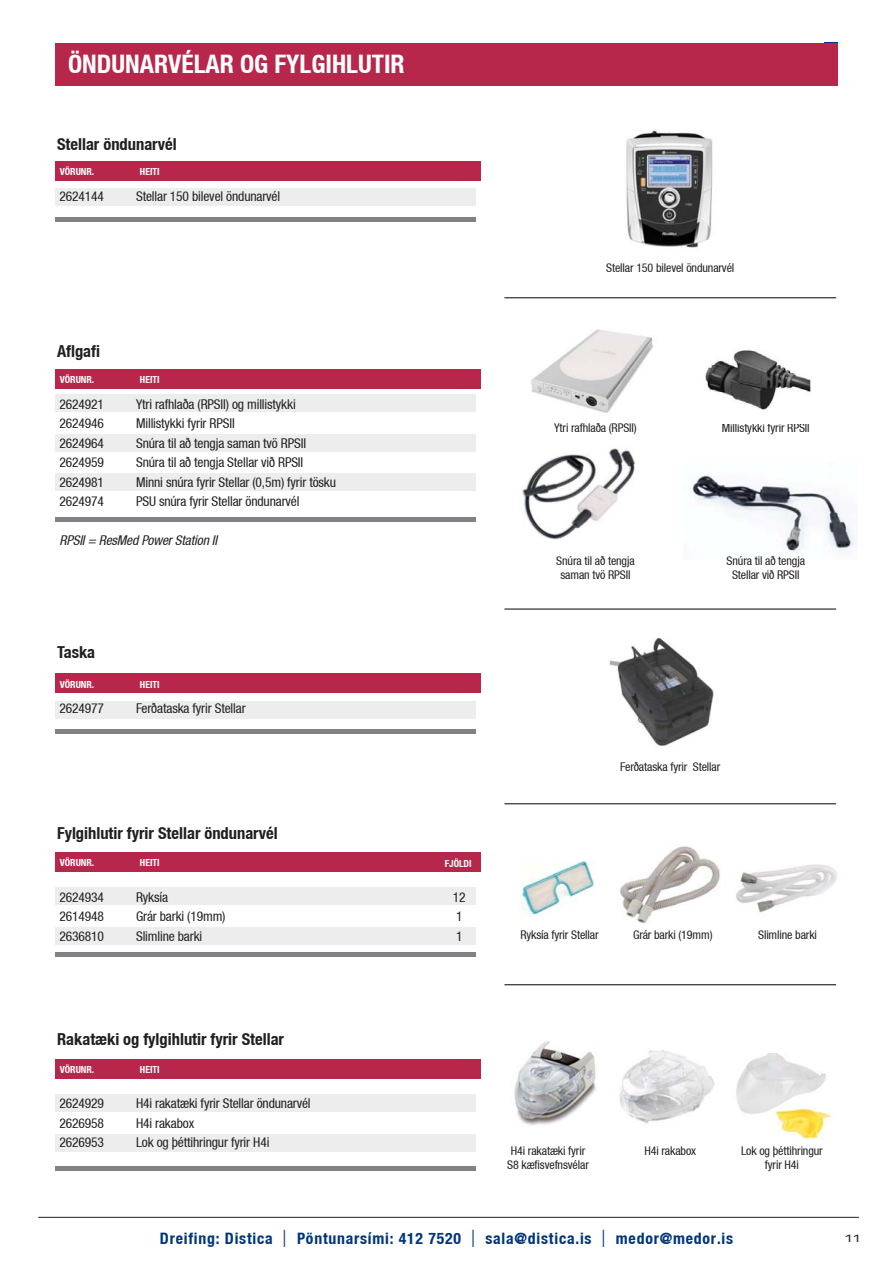
<style>
.page{position:relative;width:893px;height:1263px;background:#fff}
.page>*{position:absolute;margin:0;border:0;box-sizing:border-box;transform-origin:0 0}
.t1{font:700 condensed 25.5px "Helvetica Neue LT";color:#fff}
.t2{font:700 condensed 16.5px "Helvetica Neue LT";color:#231f20}
.t3{font:700 condensed 15.75px "Helvetica Neue LT";letter-spacing:.05em;color:#00367b}
.t4{font:15px "Myriad Pro";color:#231f20}
.t5{font:condensed 13.5px "Helvetica Neue LT";letter-spacing:-.01em;color:#231f20}
.t6{font:italic condensed 13.5px "Helvetica Neue LT";letter-spacing:-.01em;color:#231f20}
.t7{font:condensed 12px/13.5px "Helvetica Neue LT";letter-spacing:-.01em;color:#231f20;text-align:center}
.t8{font:700 condensed 9.75px "Helvetica Neue LT";color:#fff}
.s1{font-family:"Helvetica Neue";font-weight:100;font-stretch:normal;font-size:24px}
</style>
<div class="page">
<hr style="left:38px;top:1217px;width:821px;height:1px;background:#231f20">
<img style="left:689px;top:475px;width:168px;height:78px">
<div style="left:55px;top:189px;width:421px;height:17px;background:#ededee"></div>
<div style="left:55px;top:395px;width:421px;height:17px;background:#ededee"></div>
<div style="left:55px;top:701px;width:421px;height:17px;background:#ededee"></div>
<div style="left:55px;top:473px;width:421px;height:17px;background:#ededee"></div>
<div style="left:55px;top:434px;width:421px;height:17px;background:#ededee"></div>
<hr style="left:55px;top:218px;width:421px;height:4px;background:#808285">
<hr style="left:55px;top:518px;width:421px;height:4px;background:#808285">
<div style="left:55px;top:729px;width:421px;height:5px;background:#808285"></div>
<div style="left:55px;top:162px;width:425px;height:19px;background:#b7274c"></div>
<div style="left:55px;top:369px;width:425px;height:19px;background:#b7274c"></div>
<div style="left:55px;top:674px;width:425px;height:19px;background:#b7274c"></div>
<hr style="left:504px;top:298px;width:332px;height:1px;background:#000">
<hr style="left:504px;top:609px;width:332px;height:1px;background:#000">
<img style="left:626px;top:131px;width:87px;height:117px">
<img style="left:705px;top:350px;width:106px;height:61px">
<img style="left:522px;top:448px;width:113px;height:92px">
<img style="left:609px;top:638px;width:105px;height:108px">
<img style="left:531px;top:329px;width:123px;height:84px">
<hr style="left:504px;top:803px;width:332px;height:1px;background:#000">
<hr style="left:504px;top:984px;width:332px;height:1px;background:#000">
<div style="left:55px;top:888px;width:421px;height:17px;background:#ededee"></div>
<div style="left:55px;top:927px;width:421px;height:17px;background:#ededee"></div>
<div style="left:55px;top:1094px;width:421px;height:17px;background:#ededee"></div>
<div style="left:55px;top:1134px;width:421px;height:17px;background:#ededee"></div>
<div style="left:55px;top:952px;width:421px;height:5px;background:#808285"></div>
<div style="left:55px;top:1166px;width:421px;height:5px;background:#808285"></div>
<div style="left:55px;top:853px;width:425px;height:19px;background:#b7274c"></div>
<div style="left:55px;top:1059px;width:425px;height:19px;background:#b7274c"></div>
<img style="left:514px;top:1041px;width:82px;height:85px">
<img style="left:619px;top:1050px;width:96px;height:74px">
<img style="left:736px;top:1053px;width:96px;height:86px">
<img style="left:620px;top:846px;width:100px;height:78px">
<img style="left:520px;top:861px;width:75px;height:55px">
<div style="left:55px;top:43px;width:783px;height:42px;background:#b7274c"></div>
<img style="left:736px;top:864px;width:102px;height:49px">
<h1 class="t1" style="left:68px;top:49px;width:338px">ÖNDUNARVÉLAR OG FYLGIHLUTIR</h1>
<p class="t2" style="left:57px;top:134px;width:121px">Stellar öndunarvél</p>
<p class="t8" style="left:60px;top:166px;width:36px">VÖRUNR.</p>
<p class="t8" style="left:140px;top:166px;width:21px">HEITI</p>
<p class="t5" style="left:60px;top:189px;width:46px">2624144</p>
<p class="t5" style="left:136px;top:189px;width:146px">Stellar 150 bilevel öndunarvél</p>
<p class="t2" style="left:57px;top:341px;width:45px">Aflgafi</p>
<p class="t8" style="left:60px;top:373px;width:36px">VÖRUNR.</p>
<p class="t8" style="left:140px;top:373px;width:21px">HEITI</p>
<p class="t5" style="left:60px;top:396px;width:46px">2624921</p>
<p class="t5" style="left:136px;top:396px;width:161px">Ytri rafhlaða (RPSII) og millistykki</p>
<p class="t5" style="left:60px;top:415px;width:46px">2624946</p>
<p class="t5" style="left:136px;top:415px;width:100px">Millistykki fyrir RPSII</p>
<p class="t5" style="left:60px;top:435px;width:46px">2624964</p>
<p class="t5" style="left:136px;top:435px;width:172px">Snúra til að tengja saman tvö RPSII</p>
<p class="t5" style="left:60px;top:454px;width:46px">2624959</p>
<p class="t5" style="left:136px;top:454px;width:169px">Snúra til að tengja Stellar við RPSII</p>
<p class="t5" style="left:60px;top:474px;width:46px">2624981</p>
<p class="t5" style="left:136px;top:474px;width:202px">Minni snúra fyrir Stellar (0,5m) fyrir tösku</p>
<p class="t5" style="left:60px;top:493px;width:46px">2624974</p>
<p class="t5" style="left:136px;top:493px;width:165px">PSU snúra fyrir Stellar öndunarvél</p>
<p class="t6" style="left:60px;top:532px;width:159px">RPSII = ResMed Power Station II</p>
<p class="t2" style="left:57px;top:642px;width:40px">Taska</p>
<p class="t8" style="left:60px;top:678px;width:36px">VÖRUNR.</p>
<p class="t8" style="left:140px;top:678px;width:21px">HEITI</p>
<p class="t5" style="left:60px;top:701px;width:46px">2624977</p>
<p class="t5" style="left:136px;top:701px;width:111px">Ferðataska fyrir Stellar</p>
<p class="t2" style="left:57px;top:823px;width:222px">Fylgihlutir fyrir Stellar öndunarvél</p>
<p class="t8" style="left:60px;top:857px;width:36px">VÖRUNR.</p>
<p class="t8" style="left:140px;top:857px;width:21px">HEITI</p>
<p class="t8" style="left:445px;top:857px;width:29px">FJÖLDI</p>
<p class="t5" style="left:60px;top:889px;width:46px">2624934</p>
<p class="t5" style="left:136px;top:889px;width:34px">Ryksía</p>
<p class="t5" style="left:453px;top:889px;width:14px">12</p>
<p class="t5" style="left:60px;top:908px;width:46px">2614948</p>
<p class="t5" style="left:136px;top:908px;width:91px">Grár barki (19mm)</p>
<p class="t5" style="left:456px;top:908px;width:8px">1</p>
<p class="t5" style="left:60px;top:928px;width:46px">2636810</p>
<p class="t5" style="left:136px;top:928px;width:68px">Slimline barki</p>
<p class="t5" style="left:456px;top:928px;width:8px">1</p>
<p class="t7" style="left:606px;top:261px;width:130px">Stellar 150 bilevel öndunarvél</p>
<p class="t7" style="left:554px;top:421px;width:84px">Ytri rafhlaða (RPSII)</p>
<p class="t7" style="left:722px;top:421px;width:89px">Millistykki fyrir RPSII</p>
<p class="t7" style="left:556px;top:554px;width:80px">Snúra til að tengja saman tvö RPSII</p>
<p class="t7" style="left:727px;top:554px;width:80px">Snúra til að tengja<br>Stellar við RPSII</p>
<p class="t7" style="left:620px;top:760px;width:102px">Ferðataska fyrir Stellar</p>
<p class="t7" style="left:520px;top:928px;width:80px">Ryksía fyrir Stellar</p>
<p class="t7" style="left:633px;top:928px;width:81px">Grár barki (19mm)</p>
<p class="t7" style="left:758px;top:928px;width:60px">Slimline barki</p>
<p class="t2" style="left:57px;top:1029px;width:229px">Rakatæki og fylgihlutir fyrir Stellar</p>
<p class="t8" style="left:60px;top:1063px;width:36px">VÖRUNR.</p>
<p class="t8" style="left:140px;top:1063px;width:21px">HEITI</p>
<p class="t5" style="left:60px;top:1095px;width:46px">2624929</p>
<p class="t5" style="left:136px;top:1095px;width:176px">H4i rakatæki fyrir Stellar öndunarvél</p>
<p class="t5" style="left:60px;top:1115px;width:46px">2626958</p>
<p class="t5" style="left:136px;top:1115px;width:60px">H4i rakabox</p>
<p class="t5" style="left:60px;top:1134px;width:46px">2626953</p>
<p class="t5" style="left:136px;top:1134px;width:135px">Lok og þéttihringur fyrir H4i</p>
<p class="t7" style="left:507px;top:1144px;width:83px;text-align:left">H4i rakatæki fyrir<br>S8 kæfisvefnsvélar</p>
<p class="t7" style="left:644px;top:1144px;width:53px">H4i rakabox</p>
<p class="t7" style="left:741px;top:1144px;width:83px">Lok og þéttihringur fyrir H4i</p>
<p class="t3" style="left:160px;top:1228px;width:575px">Dreifing: Distica <span class="s1">I</span> Pöntunarsími: 412 7520 <span class="s1">I</span> sala@distica.is <span class="s1">I</span> medor@medor.is</p>
<p class="t4" style="left:845px;top:1227px;width:17px">11</p>
</div>
